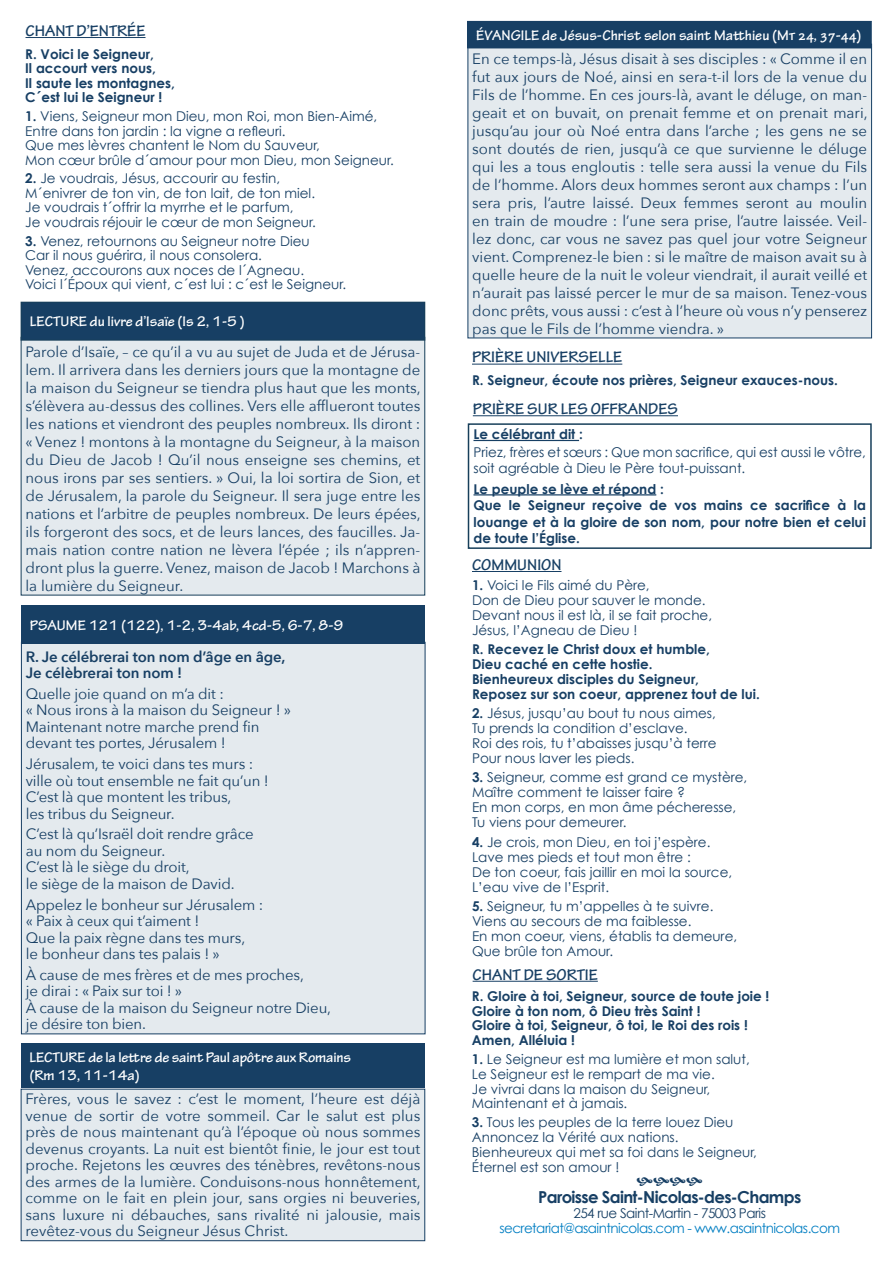
<style>
.page{position:relative;width:893px;height:1263px;background:#fff}
.page>*{position:absolute;margin:0;border:0;box-sizing:border-box;transform-origin:0 0}
.t1{font:700 16.5px "Tekton Pro";color:#173f64}
.t2{font:700 16.5px "Century Gothic";letter-spacing:-.04em;color:#173f64}
.t3{font:15px/18px "Avenir Next";letter-spacing:-.01em;color:#173f64}
.t4{font:700 15px/18px "Tekton Pro";color:#fff}
.t5{font:600 15px/16.5px "Avenir Next";letter-spacing:-.01em;color:#173f64}
.t6{font:13.5px/15px "Century Gothic";color:#173f64}
.t7{font:700 13.5px/14.7px "Century Gothic";color:#173f64}
.t8{font:13.5px "Century Gothic";letter-spacing:-.04em;color:#007ec2}
.t9{font:13.5px "Century Gothic";letter-spacing:-.04em;color:#173f64}
.s1{font-weight:700}
</style>
<div class="page">
<div style="left:21px;top:642px;width:404px;height:392px;background:#e4eaee"></div>
<div style="left:21px;top:605px;width:404px;height:39px;background:#173f64"></div>
<div style="left:21px;top:1089px;width:404px;height:152px;background:#e4eaee"></div>
<div style="left:21px;top:1089px;width:404px;height:152px;border:1px solid #173f64"></div>
<div style="left:21px;top:1043px;width:404px;height:45px;background:#173f64"></div>
<hr style="left:472px;top:364px;width:150px;height:1px;background:#173f64">
<hr style="left:473px;top:981px;width:125px;height:1px;background:#173f64">
<hr style="left:26px;top:37px;width:120px;height:1px;background:#173f64">
<hr style="left:472px;top:571px;width:89px;height:1px;background:#173f64">
<hr style="left:473px;top:440px;width:106px;height:1px;background:#173f64">
<hr style="left:473px;top:494px;width:183px;height:1px;background:#173f64">
<div style="left:468px;top:423px;width:404px;height:126px;border:2px solid #173f5a"></div>
<hr style="left:473px;top:415px;width:205px;height:1px;background:#173f64">
<div style="left:468px;top:44px;width:404px;height:294px;background:#e4eaee"></div>
<div style="left:468px;top:21px;width:403px;height:27px;background:#173f64"></div>
<div style="left:21px;top:337px;width:404px;height:258px;background:#e4eaee"></div>
<div style="left:21px;top:302px;width:404px;height:38px;background:#173f64"></div>
<p class="t1" style="left:26px;top:21px;width:122px">CHANT D’ENTRÉE</p>
<p class="t7" style="left:25px;top:46px;width:151px">R. Voici le Seigneur,<br>Il accourt vers nous,<br>Il saute les montagnes,<br>C´est lui le Seigneur !</p>
<p class="t6" style="left:25px;top:109px;width:370px;line-height:14.5px"><span class="s1">1.</span> Viens, Seigneur mon Dieu, mon Roi, mon Bien-Aimé, Entre dans ton jardin : la vigne a refleuri.<br>Que mes lèvres chantent le Nom du Sauveur,<br>Mon cœur brûle d´amour pour mon Dieu, mon Seigneur.</p>
<p class="t6" style="left:25px;top:171px;width:292px;line-height:14.5px"><span class="s1">2.</span> Je voudrais, Jésus, accourir au festin, M´enivrer de ton vin, de ton lait, de ton miel.<br>Je voudrais t´offrir la myrrhe et le parfum,<br>Je voudrais réjouir le cœur de mon Seigneur.</p>
<p class="t6" style="left:25px;top:233px;width:322px;line-height:14.5px"><span class="s1">3.</span> Venez, retournons au Seigneur notre Dieu<br>Car il nous guérira, il nous consolera.<br>Venez, accourons aux noces de l´Agneau.<br>Voici l´Époux qui vient, c´est lui : c´est le Seigneur.</p>
<p class="t4" style="left:30px;top:313px;width:216px">LECTURE du livre d’Isaïe (Is 2, 1-5 )</p>
<p class="t3" style="left:26px;top:342px;width:397px;text-align:justify">Parole d’Isaïe, – ce qu’il a vu au sujet de Juda et de Jérusa&shy;lem. Il arrivera dans les derniers jours que la montagne de la maison du Seigneur se tiendra plus haut que les monts, s’élèvera au-dessus des collines. Vers elle afflueront toutes les nations et viendront des peuples nombreux. Ils diront : « Venez ! montons à la montagne du Seigneur, à la maison du Dieu de Jacob ! Qu’il nous enseigne ses chemins, et nous irons par ses sentiers. » Oui, la loi sortira de Sion, et de Jérusalem, la parole du Seigneur. Il sera juge entre les nations et l’arbitre de peuples nombreux. De leurs épées, ils forgeront des socs, et de leurs lances, des faucilles. Ja&shy;mais nation contre nation ne lèvera l’épée ; ils n’appren&shy;dront plus la guerre. Venez, maison de Jacob ! Marchons à la lumière du Seigneur.</p>
<p class="t4" style="left:30px;top:616px;width:315px">PSAUME 121 (122), 1-2, 3-4ab, 4cd-5, 6-7, 8-9</p>
<p class="t5" style="left:26px;top:648px;width:261px">R. Je célébrerai ton nom d’âge en âge,<br>Je célèbrerai ton nom !</p>
<p class="t3" style="left:26px;top:685px;width:267px;line-height:16.5px">Quelle joie quand on m’a dit :<br>« Nous irons à la maison du Seigneur ! »<br>Maintenant notre marche prend fin devant tes portes, Jérusalem !</p>
<p class="t3" style="left:26px;top:755px;width:245px;line-height:16.5px">Jérusalem, te voici dans tes murs : ville où tout ensemble ne fait qu’un !<br>C’est là que montent les tribus,<br>les tribus du Seigneur.</p>
<p class="t3" style="left:26px;top:825px;width:229px;line-height:16.5px">C’est là qu’Israël doit rendre grâce au nom du Seigneur.<br>C’est là le siège du droit,<br>le siège de la maison de David.</p>
<p class="t3" style="left:26px;top:895px;width:239px;line-height:16.5px">Appelez le bonheur sur Jérusalem : « Paix à ceux qui t’aiment !<br>Que la paix règne dans tes murs,<br>le bonheur dans tes palais ! »</p>
<p class="t3" style="left:26px;top:966px;width:307px;line-height:16.5px">À cause de mes frères et de mes proches,<br>je dirai : « Paix sur toi ! »<br>À cause de la maison du Seigneur notre Dieu, je désire ton bien.</p>
<p class="t4" style="left:29px;top:1048px;width:323px">LECTURE de la lettre de saint Paul apôtre aux Romains (Rm 13, 11-14a)</p>
<p class="t3" style="left:26px;top:1090px;width:397px;line-height:16.5px;text-align:justify">Frères, vous le savez : c’est le moment, l’heure est déjà venue de sortir de votre sommeil. Car le salut est plus près de nous maintenant qu’à l’époque où nous sommes devenus croyants. La nuit est bientôt finie, le jour est tout proche. Rejetons les œuvres des ténèbres, revêtons-nous des armes de la lumière. Conduisons-nous honnêtement, comme on le fait en plein jour, sans orgies ni beuveries, sans luxure ni débauches, sans rivalité ni jalousie, mais revêtez-vous du Seigneur Jésus Christ.</p>
<p class="t4" style="left:476px;top:26px;width:387px">ÉVANGILE de Jésus-Christ selon saint Matthieu (Mt 24, 37-44)</p>
<p class="t3" style="left:472px;top:49px;width:397px;text-align:justify">En ce temps-là, Jésus disait à ses disciples : « Comme il en fut aux jours de Noé, ainsi en sera-t-il lors de la venue du Fils de l’homme. En ces jours-là, avant le déluge, on man&shy;geait et on buvait, on prenait femme et on prenait mari, jusqu’au jour où Noé entra dans l’arche ; les gens ne se sont doutés de rien, jusqu’à ce que survienne le déluge qui les a tous engloutis : telle sera aussi la venue du Fils de l’homme. Alors deux hommes seront aux champs : l’un sera pris, l’autre laissé. Deux femmes seront au moulin en train de moudre : l’une sera prise, l’autre laissée. Veil&shy;lez donc, car vous ne savez pas quel jour votre Seigneur vient. Comprenez-le bien : si le maître de maison avait su à quelle heure de la nuit le voleur viendrait, il aurait veillé et n’aurait pas laissé percer le mur de sa maison. Tenez-vous donc prêts, vous aussi : c’est à l’heure où vous n’y penserez pas que le Fils de l’homme viendra. »</p>
<p class="t1" style="left:472px;top:348px;width:152px">PRIÈRE UNIVERSELLE</p>
<p class="t7" style="left:472px;top:372px;width:367px">R. Seigneur, écoute nos prières, Seigneur exauces-nous.</p>
<p class="t1" style="left:473px;top:399px;width:207px">PRIÈRE SUR LES OFFRANDES</p>
<p class="t7" style="left:473px;top:427px;width:111px">Le célébrant dit :</p>
<p class="t6" style="left:473px;top:444px;width:394px;line-height:16.2px">Priez, frères et sœurs : Que mon sacrifice, qui est aussi le vôtre, soit agréable à Dieu le Père tout-puissant.</p>
<p class="t7" style="left:473px;top:480px;width:394px;line-height:16.5px">Le peuple se lève et répond :<br>Que le Seigneur reçoive de vos mains ce sacrifice à la louange et à la gloire de son nom, pour notre bien et celui de toute l’Église.</p>
<p class="t1" style="left:472px;top:555px;width:91px">COMMUNION</p>
<p class="t6" style="left:472px;top:577px;width:242px"><span class="s1">1.</span> Voici le Fils aimé du Père,<br>Don de Dieu pour sauver le monde.<br>Devant nous il est là, il se fait proche,<br>Jésus, l’Agneau de Dieu !</p>
<p class="t7" style="left:472px;top:641px;width:289px">R. Recevez le Christ doux et humble,<br>Dieu caché en cette hostie.<br>Bienheureux disciples du Seigneur,<br>Reposez sur son coeur, apprenez tout de lui.</p>
<p class="t6" style="left:472px;top:705px;width:246px"><span class="s1">2.</span> Jésus, jusqu’au bout tu nous aimes, Tu prends la condition d’esclave.<br>Roi des rois, tu t’abaisses jusqu’à terre Pour nous laver les pieds.</p>
<p class="t6" style="left:472px;top:770px;width:277px"><span class="s1">3.</span> Seigneur, comme est grand ce mystère, Maître comment te laisser faire ?<br>En mon corps, en mon âme pécheresse, Tu viens pour demeurer.</p>
<p class="t6" style="left:472px;top:834px;width:262px"><span class="s1">4.</span> Je crois, mon Dieu, en toi j’espère.<br>Lave mes pieds et tout mon être :<br>De ton coeur, fais jaillir en moi la source, L’eau vive de l’Esprit.</p>
<p class="t6" style="left:472px;top:898px;width:267px"><span class="s1">5.</span> Seigneur, tu m’appelles à te suivre.<br>Viens au secours de ma faiblesse.<br>En mon coeur, viens, établis ta demeure, Que brûle ton Amour.</p>
<p class="t1" style="left:473px;top:965px;width:127px">CHANT DE SORTIE</p>
<p class="t7" style="left:472px;top:988px;width:299px">R. Gloire à toi, Seigneur, source de toute joie !<br>Gloire à ton nom, ô Dieu très Saint !<br>Gloire à toi, Seigneur, ô toi, le Roi des rois !<br>Amen, Alléluia !</p>
<p class="t6" style="left:472px;top:1052px;width:279px"><span class="s1">1.</span> Le Seigneur est ma lumière et mon salut, Le Seigneur est le rempart de ma vie.<br>Je vivrai dans la maison du Seigneur, Maintenant et à jamais.</p>
<p class="t6" style="left:472px;top:1115px;width:286px"><span class="s1">3.</span> Tous les peuples de la terre louez Dieu Annoncez la Vérité aux nations.<br>Bienheureux qui met sa foi dans le Seigneur, Éternel est son amour !</p>
<p class="t2" style="left:538px;top:1187px;width:265px">Paroisse Saint-Nicolas-des-Champs</p>
<p class="t9" style="left:573px;top:1205px;width:194px">254 rue Saint-Martin - 75003 Paris</p>
<p class="t8" style="left:499px;top:1220px;width:342px">secretariat@asaintnicolas.com - www.asaintnicolas.com</p>
</div>
